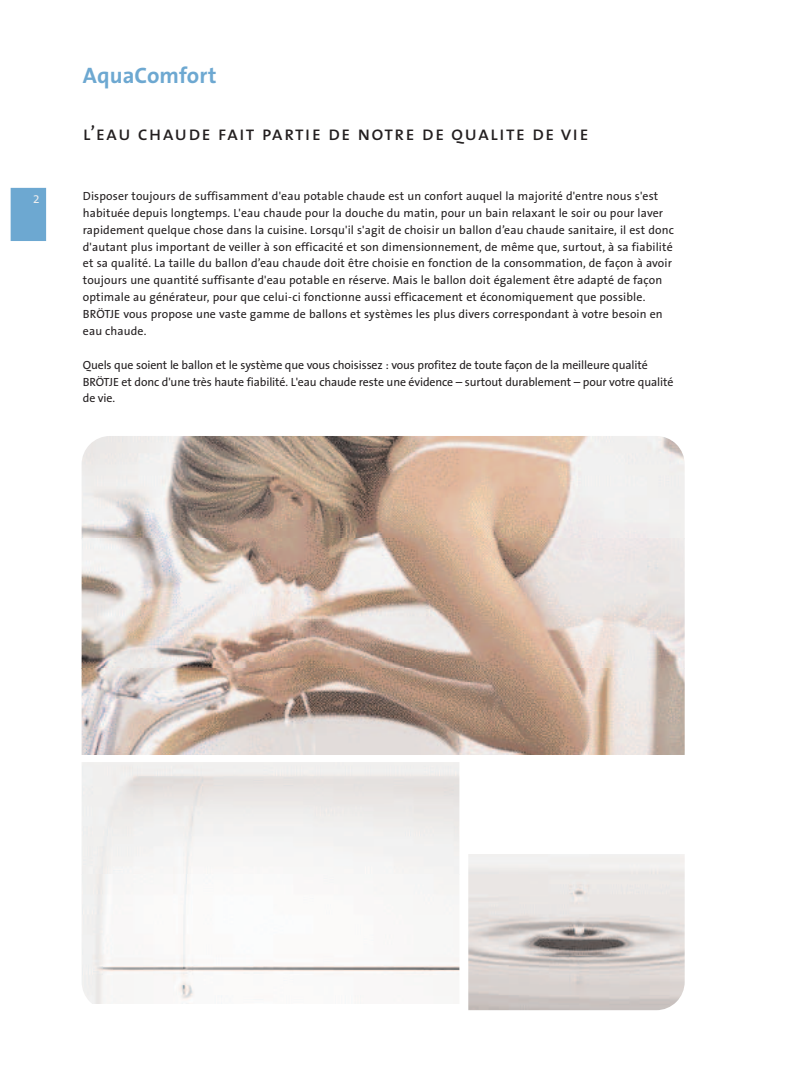
<style>
.page{position:relative;width:812px;height:1074px;background:#fff}
.page>*{position:absolute;margin:0;border:0;box-sizing:border-box;transform-origin:0 0}
.t1{font:700 22.5px "The Sans B7";letter-spacing:.005em;color:#6da8d1}
.t2{font:20px "The Sans Caps";letter-spacing:.06em;color:#231f20}
.t3{font:11.88px/16.9px "The Sans B5 Plain";letter-spacing:.01em;color:#231f20}
.t4{font:11.88px/16.9px "The Sans B5 Plain";letter-spacing:-.01em;color:#231f20}
.t5{font:11.88px "The Sans B5 Plain";color:#eeeeef}
</style>
<div class="page">
<div style="left:11px;top:188px;width:35px;height:53px;background:#6da8d1"></div>
<img style="left:81px;top:436px;width:603px;height:319px">
<img style="left:468px;top:854px;width:216px;height:156px">
<p class="t5" style="left:33px;top:193px;width:8px">2</p>
<h1 class="t1" style="left:83px;top:64px;width:135px">AquaComfort</h1>
<h2 class="t2" style="left:83px;top:117px;width:507px">l’eau chaude fait partie de notre de qualite de vie</h2>
<p class="t3" style="left:83px;top:188px;width:592px">Disposer toujours de suffisamment d'eau potable chaude est un confort auquel la majorité d'entre nous s'est habituée depuis longtemps. L'eau chaude pour la douche du matin, pour un bain relaxant le soir ou pour laver rapidement quelque chose dans la cuisine. Lorsqu'il s'agit de choisir un ballon d’eau chaude sanitaire, il est donc d'autant plus important de veiller à son efficacité et son dimensionnement, de même que, surtout, à sa fiabilité et sa qualité. La taille du ballon d’eau chaude doit être choisie en fonction de la consommation, de façon à avoir toujours une quantité suffisante d'eau potable en réserve. Mais le ballon doit également être adapté de façon optimale au générateur, pour que celui-ci fonctionne aussi efficacement et économiquement que possible.<br>BRÖTJE vous propose une vaste gamme de ballons et systèmes les plus divers correspondant à votre besoin en eau chaude.</p>
<p class="t4" style="left:83px;top:356px;width:591px">Quels que soient le ballon et le système que vous choisissez : vous profitez de toute façon de la meilleure qualité<br>BRÖTJE et donc d'une très haute fiabilité. L'eau chaude reste une évidence – surtout durablement – pour votre qualité de vie.</p>
</div>
